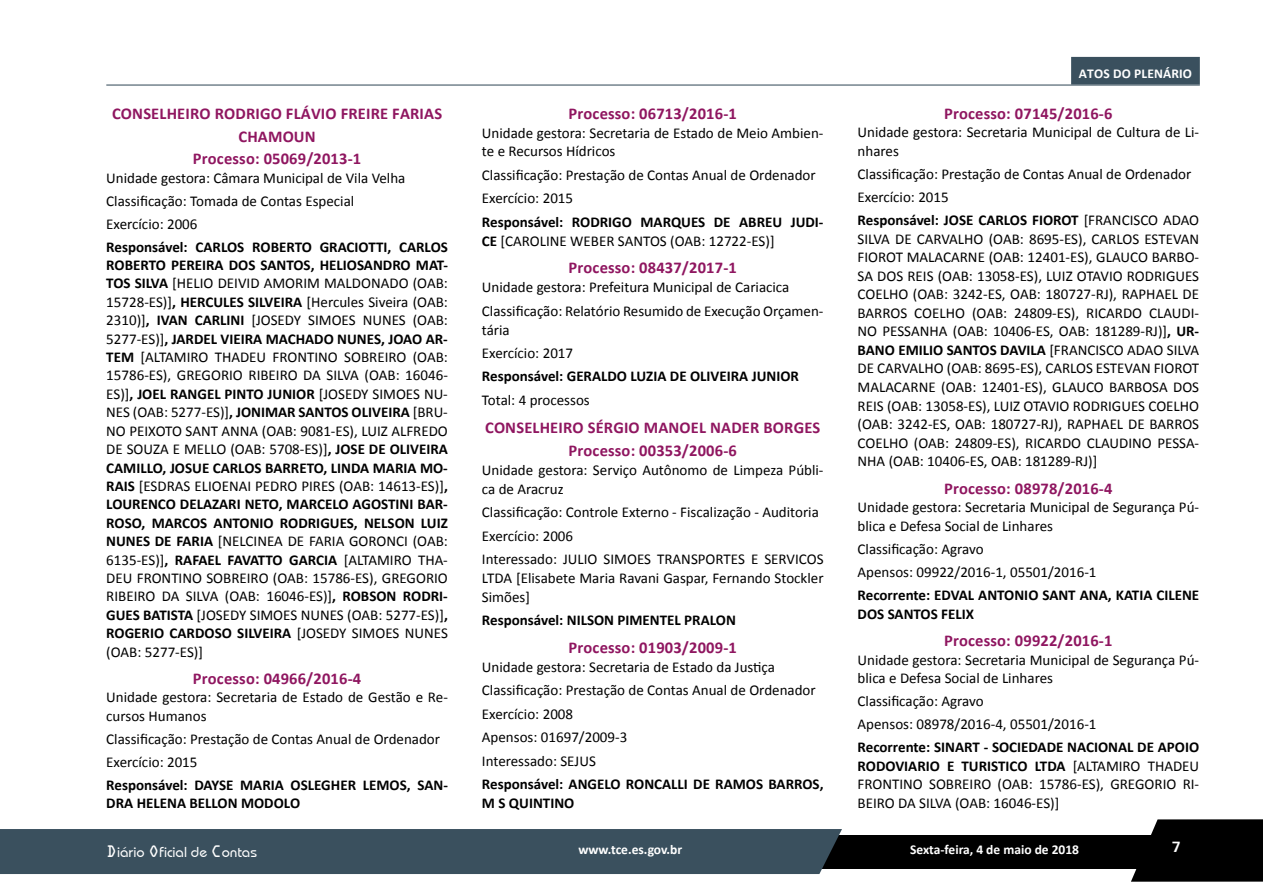
<style>
.page{position:relative;width:1263px;height:893px;background:#fff}
.page>*{position:absolute;margin:0;border:0;box-sizing:border-box;transform-origin:0 0}
.t1{font:700 16.5px/23px "Calibri";letter-spacing:.01em;color:#8f1660;text-align:center}
.t2{font:15px/18.5px "Calibri";color:#000}
.t3{font:700 15px/18.9px "Calibri";color:#000}
.t4{font:500 15px "Bauhaus Itc TEE";color:#fff}
.t5{font:700 15px "Univers";color:#fff}
.t6{font:700 13.5px "Calibri";color:#fff}
.s1{font-weight:700}
.s2{font-weight:400}
.s3{font-family:"OCRA Std";font-weight:400}
</style>
<div class="page">
<svg style="left:1131px;top:819px;width:132px;height:63px;background:#1f1f1f"></svg>
<div style="left:804px;top:835px;width:459px;height:33px;background:#000"></div>
<div style="left:0;top:829px;width:842px;height:45px;background:#3a505e"></div>
<div style="left:1071px;top:57px;width:129px;height:28px;background:#3a505e"></div>
<hr style="left:106px;top:85px;width:1094px;height:1px;background:#3a505e">
<p class="t1" style="left:112px;top:102px;width:332px">CONSELHEIRO RODRIGO FLÁVIO FREIRE FARIAS<br>CHAMOUN<br>Processo: 05069/2013-1</p>
<p class="t2" style="left:106px;top:166px;width:301px;line-height:23px">Unidade gestora: Câmara Municipal de Vila Velha<br>Classificação: Tomada de Contas Especial<br>Exercício: 2006</p>
<p class="t2" style="left:106px;top:237px;width:343px;text-align:justify"><span class="s1">Responsável: CARLOS ROBERTO GRACIOTTI, CARLOS ROBERTO PEREIRA DOS SANTOS, HELIOSANDRO MAT-TOS SILVA</span> [HELIO DEIVID AMORIM MALDONADO (OAB:<br>15728-ES)]<span class="s1">, HERCULES SILVEIRA</span> [Hercules Siveira (OAB:<br>2310)]<span class="s1">, IVAN CARLINI</span> [JOSEDY SIMOES NUNES (OAB:<br>5277-ES)]<span class="s1">, JARDEL VIEIRA MACHADO NUNES, JOAO AR-TEM</span> [ALTAMIRO THADEU FRONTINO SOBREIRO (OAB:<br>15786-ES), GREGORIO RIBEIRO DA SILVA (OAB: 16046- ES)]<span class="s1">, JOEL RANGEL PINTO JUNIOR</span> [JOSEDY SIMOES NU-NES (OAB: 5277-ES)]<span class="s1">, JONIMAR SANTOS OLIVEIRA</span> [BRU-NO PEIXOTO SANT ANNA (OAB: 9081-ES), LUIZ ALFREDO DE SOUZA E MELLO (OAB: 5708-ES)]<span class="s1">, JOSE DE OLIVEIRA CAMILLO, JOSUE CARLOS BARRETO, LINDA MARIA MO-RAIS</span> [ESDRAS ELIOENAI PEDRO PIRES (OAB: 14613-ES)]<span class="s1">, LOURENCO DELAZARI NETO, MARCELO AGOSTINI BAR-ROSO, MARCOS ANTONIO RODRIGUES, NELSON LUIZ NUNES DE FARIA</span> [NELCINEA DE FARIA GORONCI (OAB:<br>6135-ES)]<span class="s1">, RAFAEL FAVATTO GARCIA</span> [ALTAMIRO THA-DEU FRONTINO SOBREIRO (OAB: 15786-ES), GREGORIO RIBEIRO DA SILVA (OAB: 16046-ES)]<span class="s1">, ROBSON RODRI-GUES BATISTA</span> [JOSEDY SIMOES NUNES (OAB: 5277-ES)]<span class="s1">, ROGERIO CARDOSO SILVEIRA</span> [JOSEDY SIMOES NUNES (OAB: 5277-ES)]</p>
<p class="t1" style="left:193px;top:667px;width:170px">Processo: 04966/2016-4</p>
<p class="t2" style="left:106px;top:688px;width:343px">Unidade gestora: Secretaria de Estado de Gestão e Re&shy;cursos Humanos</p>
<p class="t2" style="left:106px;top:727px;width:335px;line-height:23px">Classificação: Prestação de Contas Anual de Ordenador<br>Exercício: 2015</p>
<p class="t3" style="left:106px;top:775px;width:343px;line-height:18.5px">Responsável: DAYSE MARIA OSLEGHER LEMOS, SAN-<br>DRA HELENA BELLON MODOLO</p>
<p class="t1" style="left:569px;top:102px;width:170px">Processo: 06713/2016-1</p>
<p class="t2" style="left:482px;top:123px;width:343px;line-height:18.9px">Unidade gestora: Secretaria de Estado de Meio Ambien&shy;te e Recursos Hídricos</p>
<p class="t2" style="left:482px;top:163px;width:335px;line-height:23.4px">Classificação: Prestação de Contas Anual de Ordenador<br>Exercício: 2015</p>
<p class="t3" style="left:482px;top:212px;width:343px">Responsável: RODRIGO MARQUES DE ABREU JUDI-<br>CE <span class="s2">[CAROLINE WEBER SANTOS (OAB: 12722-ES)]</span></p>
<p class="t1" style="left:569px;top:256px;width:170px">Processo: 08437/2017-1</p>
<p class="t2" style="left:482px;top:276px;width:343px;line-height:23.4px">Unidade gestora: Prefeitura Municipal de Cariacica<br>Classificação: Relatório Resumido de Execução Orçamen-</p>
<p class="t2" style="left:482px;top:318px;width:93px;line-height:23.4px">tária<br>Exercício: 2017</p>
<p class="t3" style="left:482px;top:367px;width:318px">Responsável: GERALDO LUZIA DE OLIVEIRA JUNIOR</p>
<p class="t2" style="left:482px;top:391px;width:109px">Total: 4 processos</p>
<p class="t1" style="left:485px;top:415px;width:337px;line-height:23.4px">CONSELHEIRO SÉRGIO MANOEL NADER BORGES<br>Processo: 00353/2006-6</p>
<p class="t2" style="left:482px;top:461px;width:343px;line-height:18.9px">Unidade gestora: Serviço Autônomo de Limpeza Públi&shy;ca de Aracruz</p>
<p class="t2" style="left:482px;top:501px;width:343px;line-height:23.4px">Classificação: Controle Externo - Fiscalização - Auditoria<br>Exercício: 2006<br>Interessado: JULIO SIMOES TRANSPORTES E SERVICOS</p>
<p class="t2" style="left:482px;top:569px;width:343px;line-height:18.9px">LTDA [Elisabete Maria Ravani Gaspar, Fernando Stockler<br>Simões]</p>
<p class="t3" style="left:482px;top:611px;width:255px">Responsável: NILSON PIMENTEL PRALON</p>
<p class="t1" style="left:569px;top:636px;width:170px">Processo: 01903/2009-1</p>
<p class="t2" style="left:482px;top:655px;width:335px;line-height:23.4px">Unidade gestora: Secretaria de Estado da Justiça Classificação: Prestação de Contas Anual de Ordenador Exercício: 2008<br>Apensos: 01697/2009-3<br>Interessado: SEJUS</p>
<p class="t3" style="left:482px;top:775px;width:343px">Responsável: ANGELO RONCALLI DE RAMOS BARROS,<br>M S QUINTINO</p>
<p class="t6" style="left:1079px;top:65px;width:115px">ATOS DO PLENÁRIO</p>
<p class="t1" style="left:944px;top:102px;width:170px">Processo: 07145/2016-6</p>
<p class="t2" style="left:857px;top:123px;width:343px">Unidade gestora: Secretaria Municipal de Cultura de Li&shy;nhares</p>
<p class="t2" style="left:857px;top:162px;width:343px;line-height:23.1px">Classificação: Prestação de Contas Anual de Ordenador<br>Exercício: 2015<br><span class="s1">Responsável: JOSE CARLOS FIOROT</span> [FRANCISCO ADAO</p>
<p class="t2" style="left:857px;top:229px;width:343px;text-align:justify">SILVA DE CARVALHO (OAB: 8695-ES), CARLOS ESTEVAN FIOROT MALACARNE (OAB: 12401-ES), GLAUCO BARBO-SA DOS REIS (OAB: 13058-ES), LUIZ OTAVIO RODRIGUES COELHO (OAB: 3242-ES, OAB: 180727-RJ), RAPHAEL DE BARROS COELHO (OAB: 24809-ES), RICARDO CLAUDI-NO PESSANHA (OAB: 10406-ES, OAB: 181289-RJ)]<span class="s1">, UR-BANO EMILIO SANTOS DAVILA</span> [FRANCISCO ADAO SILVA DE CARVALHO (OAB: 8695-ES), CARLOS ESTEVAN FIOROT MALACARNE (OAB: 12401-ES), GLAUCO BARBOSA DOS REIS (OAB: 13058-ES), LUIZ OTAVIO RODRIGUES COELHO (OAB: 3242-ES, OAB: 180727-RJ), RAPHAEL DE BARROS COELHO (OAB: 24809-ES), RICARDO CLAUDINO PESSA-NHA (OAB: 10406-ES, OAB: 181289-RJ)]</p>
<p class="t1" style="left:944px;top:477px;width:170px">Processo: 08978/2016-4</p>
<p class="t2" style="left:857px;top:498px;width:343px">Unidade gestora: Secretaria Municipal de Segurança Pú&shy;blica e Defesa Social de Linhares</p>
<p class="t2" style="left:857px;top:537px;width:240px;line-height:23.1px">Classificação: Agravo<br>Apensos: 09922/2016-1, 05501/2016-1</p>
<p class="t3" style="left:857px;top:586px;width:343px">Recorrente: EDVAL ANTONIO SANT ANA, KATIA CILENE<br>DOS SANTOS FELIX</p>
<p class="t1" style="left:944px;top:629px;width:170px">Processo: 09922/2016-1</p>
<p class="t2" style="left:857px;top:650px;width:343px">Unidade gestora: Secretaria Municipal de Segurança Pú&shy;blica e Defesa Social de Linhares</p>
<p class="t2" style="left:857px;top:690px;width:240px;line-height:23.1px">Classificação: Agravo<br>Apensos: 08978/2016-4, 05501/2016-1</p>
<p class="t2" style="left:857px;top:738px;width:343px;text-align:justify"><span class="s1">Recorrente: SINART - SOCIEDADE NACIONAL DE APOIO RODOVIARIO E TURISTICO LTDA</span> [ALTAMIRO THADEU FRONTINO SOBREIRO (OAB: 15786-ES), GREGORIO RI-BEIRO DA SILVA (OAB: 16046-ES)]</p>
<p class="t4" style="left:106px;top:843px;width:152px"><span class="s3">D</span>iário <span class="s3">O</span>ficial de <span class="s3">C</span>ontas</p>
<p class="t6" style="left:910px;top:840px;width:171px">Sexta-feira, 4 de maio de 2018</p>
<p class="t5" style="left:1171px;top:837px;width:11px">7</p>
<p class="t6" style="left:578px;top:840px;width:105px">www.tce.es.gov.br</p>
</div>
